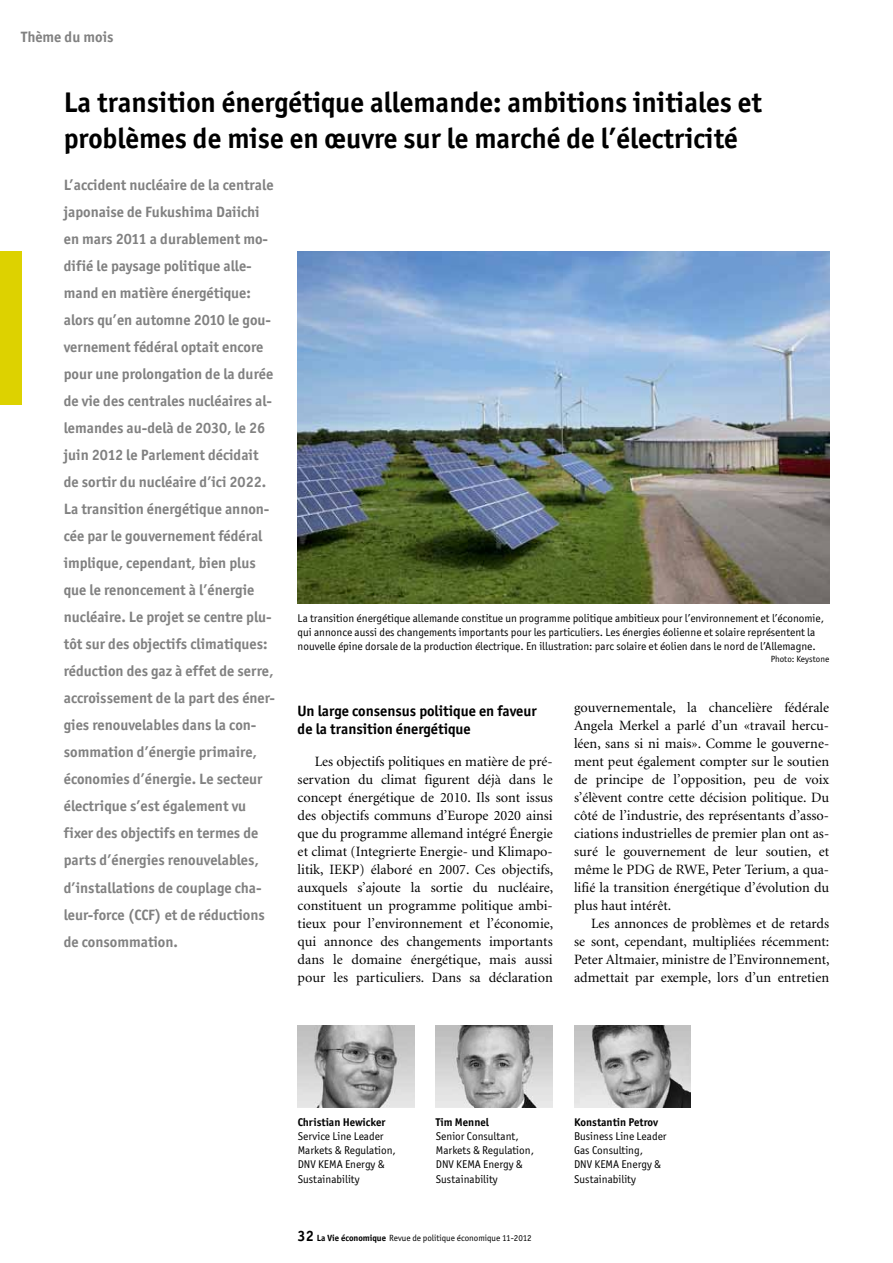
<style>
.page{position:relative;width:893px;height:1263px;background:#fff}
.page>*{position:absolute;margin:0;border:0;box-sizing:border-box;transform-origin:0 0}
.t1{font:700 28.5px/36px "Officina San ITC";color:#000}
.t2{font:700 15px/27px "Officina San ITC";color:#818181}
.t3{font:700 15px/18px "Officina San ITC";color:#000}
.t4{font:14.25px/18px "Minion";color:#000;text-align:justify}
.t5{font:11.25px/14.2px "Officina San ITC";color:#000}
.t6{font:700 11.25px "Officina San ITC";color:#000}
.t7{font:9px "Officina San ITC";color:#000}
.s1{font-weight:700;font-size:15px}
.s2{font-weight:700}
</style>
<div class="page">
<div style="left:0;top:252px;width:21px;height:153px;background:#ddd200"></div>
<img style="left:298px;top:1026px;width:117px;height:82px">
<img style="left:574px;top:1026px;width:117px;height:82px">
<img style="left:298px;top:251px;width:531px;height:352px">
<img style="left:436px;top:1026px;width:117px;height:82px">
<p class="t2" style="left:21px;top:23px;width:94px">Thème du mois</p>
<h1 class="t1" style="left:64px;top:84px;width:700px">La transition énergétique allemande: ambitions initiales et problèmes de mise en œuvre sur le marché de l’électricité</h1>
<p class="t2" style="left:64px;top:172px;width:213px">L’accident nucléaire de la centrale japonaise de Fukushima Daiichi en mars 2011 a durablement mo&shy;difié le paysage politique alle&shy;mand en matière énergétique: alors qu’en automne 2010 le gou&shy;vernement fédéral optait encore pour une prolongation de la durée de vie des centrales nucléaires al&shy;lemandes au-delà de 2030, le 26 juin 2012 le Parlement décidait de sortir du nucléaire d’ici 2022.<br>La transition énergétique annon&shy;cée par le gouvernement fédéral implique, cependant, bien plus que le renoncement à l’énergie nucléaire. Le projet se centre plu&shy;tôt sur des objectifs climatiques: réduction des gaz à effet de serre, accroissement de la part des éner&shy;gies renouvelables dans la con&shy;sommation d’énergie primaire, économies d’énergie. Le secteur électrique s’est également vu fixer des objectifs en termes de parts d’énergies renouvelables, d’installations de couplage cha&shy;leur-force (CCF) et de réductions de consommation.</p>
<p class="t5" style="left:298px;top:611px;width:528px">La transition énergétique allemande constitue un programme politique ambitieux pour l’environnement et l’économie, qui annonce aussi des changements importants pour les particuliers. Les énergies éolienne et solaire représentent la nouvelle épine dorsale de la production électrique. En illustration: parc solaire et éolien dans le nord de l’Allemagne.</p>
<p class="t7" style="left:771px;top:654px;width:60px">Photo: Keystone</p>
<p class="t4" style="left:574px;top:698px;width:257px">gouvernementale, la chancelière fédérale Angela Merkel a parlé d’un «travail hercu&shy;léen, sans si ni mais». Comme le gouverne&shy;ment peut également compter sur le soutien de principe de l’opposition, peu de voix s’élèvent contre cette décision politique. Du côté de l’industrie, des représentants d’asso&shy;ciations industrielles de premier plan ont as&shy;suré le gouvernement de leur soutien, et même le PDG de RWE, Peter Terium, a qua&shy;lifié la transition énergétique d’évolution du plus haut intérêt.</p>
<p class="t4" style="left:574px;top:914px;width:257px;text-indent:17px">Les annonces de problèmes et de retards se sont, cependant, multipliées récemment:<br>Peter Altmaier, ministre de l’Environnement, admettait par exemple, lors d’un entretien</p>
<p class="t3" style="left:298px;top:701px;width:241px">Un large consensus politique en faveur de la transition énergétique</p>
<p class="t4" style="left:298px;top:752px;width:257px;text-indent:17px">Les objectifs politiques en matière de pré&shy;servation du climat figurent déjà dans le concept énergétique de 2010. Ils sont issus des objectifs communs d’Europe 2020 ainsi que du programme allemand intégré Énergie et climat (Integrierte Energie- und Klimapo&shy;litik, IEKP) élaboré en 2007. Ces objectifs, auxquels s’ajoute la sortie du nucléaire, constituent un programme politique ambi&shy;tieux pour l’environnement et l’économie, qui annonce des changements importants dans le domaine énergétique, mais aussi pour les particuliers. Dans sa déclaration</p>
<p class="t6" style="left:298px;top:1115px;width:89px">Christian Hewicker</p>
<p class="t5" style="left:298px;top:1129px;width:100px">Service Line Leader<br>Markets &amp; Regulation,<br>DNV KEMA Energy &amp;<br>Sustainability</p>
<p class="t6" style="left:436px;top:1115px;width:55px">Tim Mennel</p>
<p class="t5" style="left:436px;top:1129px;width:100px">Senior Consultant,<br>Markets &amp; Regulation,<br>DNV KEMA Energy &amp;<br>Sustainability</p>
<p class="t7" style="left:298px;top:1232px;width:235px"><span class="s1">32</span> <span class="s2">La Vie économique</span> Revue de politique économique 11-2012</p>
<p class="t6" style="left:574px;top:1115px;width:86px">Konstantin Petrov</p>
<p class="t5" style="left:574px;top:1129px;width:94px">Business Line Leader<br>Gas Consulting,<br>DNV KEMA Energy &amp;<br>Sustainability</p>
</div>
